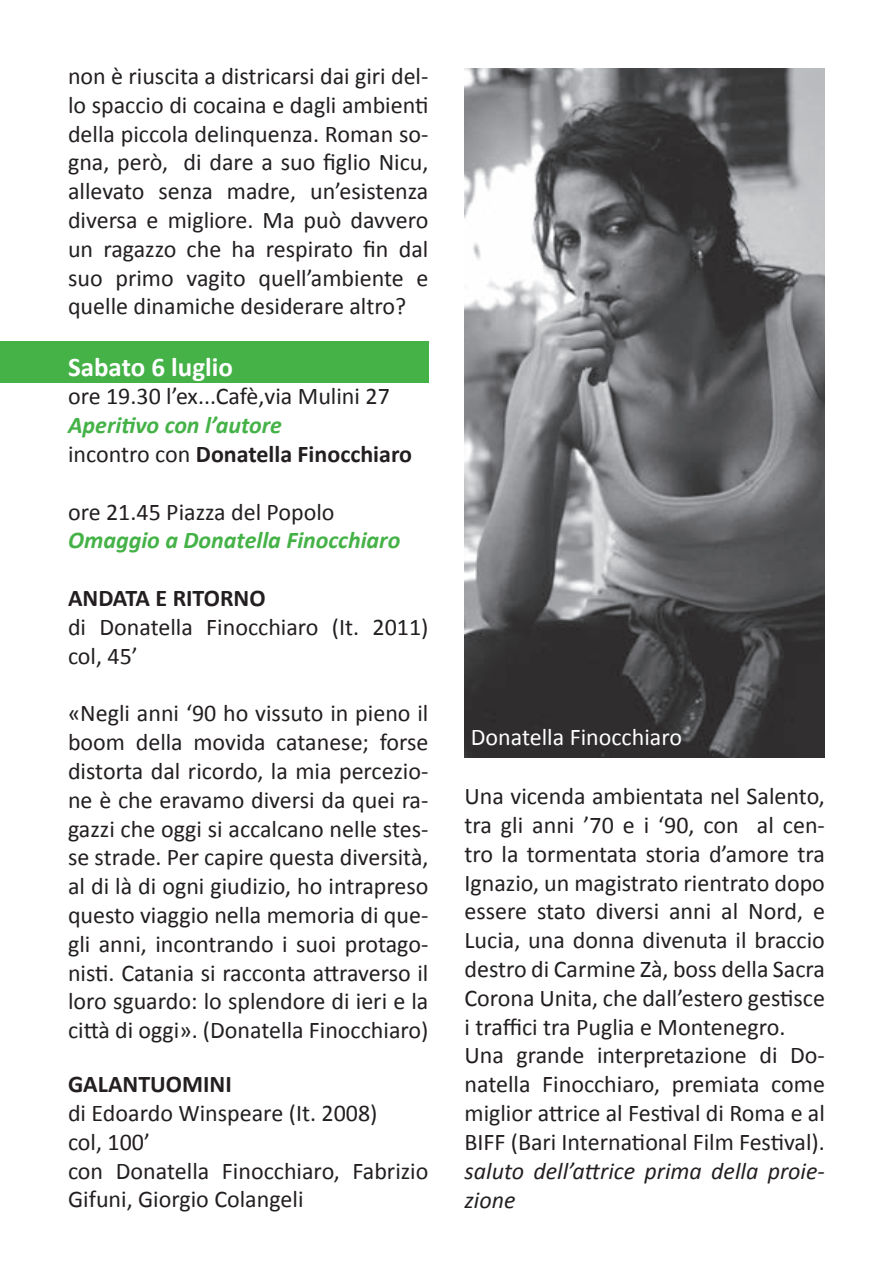
<style>
.page{position:relative;width:893px;height:1276px;background:#fff}
.page>*{position:absolute;margin:0;border:0;box-sizing:border-box;transform-origin:0 0}
.t1{font:700 27px "Calibri";color:#fff}
.t2{font:24px/28.8px "Calibri";color:#231f20}
.t3{font:italic 700 24px/28.8px "Calibri";color:#45b248}
.t4{font:italic 24px/28.8px "Calibri";color:#231f20}
.t5{font:700 24px "Calibri";color:#231f20}
.t6{font:24px "Calibri";color:#fff}
.s1{font-weight:400;font-style:normal;color:#231f20}
.s2{font-style:normal;color:#231f20}
</style>
<div class="page">
<div style="left:0;top:342px;width:428px;height:41px;background:#45b248"></div>
<img style="left:464px;top:68px;width:361px;height:689px">
<p class="t2" style="left:68px;top:62px;width:362px;text-align:justify">non è riuscita a districarsi dai giri del&shy;lo spaccio di cocaina e dagli ambienti della piccola delinquenza. Roman so&shy;gna, però, di dare a suo figlio Nicu, allevato senza madre, un’esistenza diversa e migliore. Ma può davvero un ragazzo che ha respirato fin dal suo primo vagito quell’ambiente e quelle dinamiche desiderare altro?</p>
<p class="t1" style="left:68px;top:349px;width:166px">Sabato 6 luglio</p>
<p class="t2" style="left:68px;top:382px;width:323px">ore 19.30 l’ex...Cafè,via Mulini 27</p>
<p class="t3" style="left:68px;top:411px;width:346px">Aperitivo con l’autore<br><span class="s1">incontro con</span> <span class="s2">Donatella Finocchiaro</span></p>
<p class="t2" style="left:68px;top:497px;width:268px">ore 21.45 Piazza del Popolo</p>
<p class="t3" style="left:68px;top:526px;width:334px">Omaggio a Donatella Finocchiaro</p>
<p class="t5" style="left:68px;top:583px;width:199px">ANDATA E RITORNO</p>
<p class="t2" style="left:68px;top:612px;width:362px">di Donatella Finocchiaro (It. 2011) col, 45’</p>
<p class="t2" style="left:68px;top:699px;width:362px;text-align:justify">«Negli anni ‘90 ho vissuto in pieno il boom della movida catanese; forse distorta dal ricordo, la mia percezio&shy;ne è che eravamo diversi da quei ra&shy;gazzi che oggi si accalcano nelle stes&shy;se strade. Per capire questa diversità, al di là di ogni giudizio, ho intrapreso questo viaggio nella memoria di que&shy;gli anni, incontrando i suoi protago&shy;nisti. Catania si racconta attraverso il loro sguardo: lo splendore di ieri e la città di oggi». (Donatella Finocchiaro)</p>
<p class="t5" style="left:68px;top:1069px;width:165px">GALANTUOMINI</p>
<p class="t2" style="left:68px;top:1098px;width:362px">di Edoardo Winspeare (It. 2008)<br>col, 100’<br>con Donatella Finocchiaro, Fabrizio<br>Gifuni, Giorgio Colangeli</p>
<p class="t6" style="left:471px;top:722px;width:213px">Donatella Finocchiaro</p>
<p class="t2" style="left:464px;top:782px;width:362px">Una vicenda ambientata nel Salento, tra gli anni ’70 e i ‘90, con al cen&shy;tro la tormentata storia d’amore tra Ignazio, un magistrato rientrato dopo essere stato diversi anni al Nord, e Lucia, una donna divenuta il braccio destro di Carmine Zà, boss della Sacra Corona Unita, che dall’estero gestisce i traffici tra Puglia e Montenegro.<br>Una grande interpretazione di Do&shy;natella Finocchiaro, premiata come miglior attrice al Festival di Roma e al BIFF (Bari International Film Festival).</p>
<p class="t4" style="left:464px;top:1155px;width:362px">saluto dell’attrice prima della proie&shy;zione</p>
</div>
